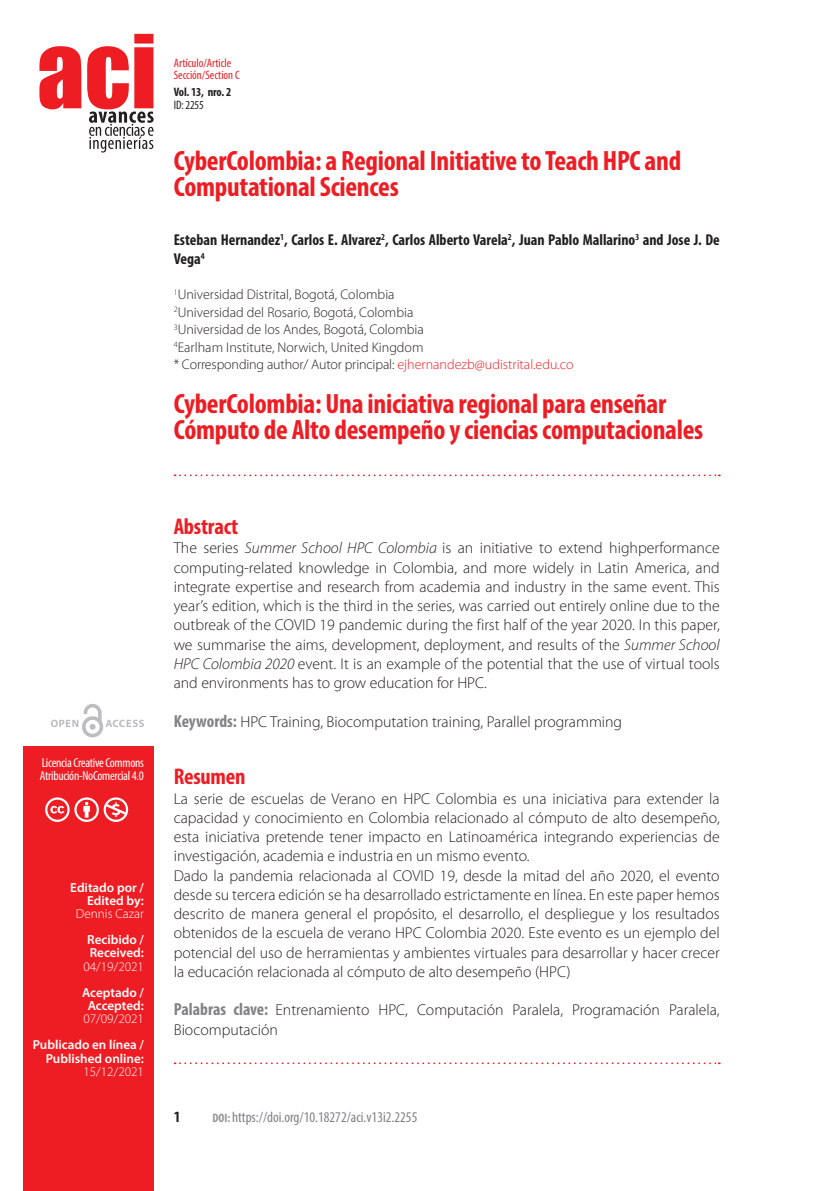
<style>
.page{position:relative;width:819px;height:1191px;background:#fff}
.page>*{position:absolute;margin:0;border:0;box-sizing:border-box;transform-origin:0 0}
.P_tema{font:700 condensed 28px/26.2px "Myriad Pro";letter-spacing:-.01em;color:#ee1d23}
.P_abstract{font:700 condensed 22.75px "Myriad Pro";letter-spacing:-.01em;color:#ee1d23}
.texto_inglés{font:300 15.75px/19.2px "Myriad Pro";color:#231f20;text-align:justify}
.P_autores_portadilla{font:700 condensed 15.75px/19.2px "Myriad Pro";color:#231f20}
.t1{font:condensed 14.88px "Myriad Pro";color:#808285}
.P_afiliaciones{font:300 14px "Myriad Pro";color:#231f20}
.t2{font:600 13.12px/13.1px "Myriad Pro";color:#fff;text-align:right}
.t3{font:condensed 13.12px/13.1px "Myriad Pro";letter-spacing:-.02em;color:#fff}
.t4{font:300 13.12px/13.1px "Myriad Pro";color:#fff;text-align:center}
.t5{font:condensed 12.25px "Myriad Pro";color:#ee1d23}
.texto{font:700 condensed 12.25px "Myriad Pro";letter-spacing:-.01em;color:#231f20}
.texto-2{font:condensed 12.25px "Myriad Pro";letter-spacing:-.01em;color:#231f20}
.s1{font-weight:600}
.s2{font-weight:300}
.s3{color:#ee1d23}
.s4{font-style:italic}
.s5{font-weight:700;font-stretch:condensed;font-size:17.5px;color:#808285}
.s6{font-weight:700;font-size:12.25px;color:#939598}
</style>
<div class="page">
<div style="left:23px;top:746px;width:131px;height:445px;background:#ee1d23"></div>
<svg style="left:51px;top:704px;width:93px;height:33px"></svg>
<svg style="left:174px;top:474px;width:545px;height:2px"></svg>
<svg style="left:174px;top:1062px;width:545px;height:2px"></svg>
<svg style="left:39px;top:46px;width:42px;height:63px;background:#f1464b"></svg>
<svg style="left:87px;top:34px;width:67px;height:118px"></svg>
<svg style="left:45px;top:797px;width:83px;height:25px"></svg>
<p class="t3" style="left:40px;top:755px;width:105px">Licencia Creative Commons<br>Atribución-NoComercial 4.0</p>
<p class="t2" style="left:70px;top:880px;width:75px">Editado por /<br>Edited by:</p>
<p class="t4" style="left:76px;top:907px;width:70px">Dennis Cazar</p>
<p class="t2" style="left:87px;top:933px;width:58px">Recibido /</p>
<p class="t4" style="left:83px;top:946px;width:62px"><span class="s1">Received:<br></span>04/19/2021</p>
<p class="t2" style="left:82px;top:985px;width:63px;text-align:center">Aceptado /<br>Accepted:<br><span class="s2">07/09/2021</span></p>
<p class="t2" style="left:33px;top:1038px;width:113px">Publicado en línea /<br>Published online:</p>
<p class="t4" style="left:83px;top:1065px;width:62px">15/12/2021</p>
<p class="t5" style="left:174px;top:56px;width:59px">Artículo/Article</p>
<p class="t5" style="left:174px;top:68px;width:67px">Sección/Section C</p>
<p class="texto" style="left:174px;top:85px;width:59px">Vol. 13, nro. 2</p>
<p class="texto-2" style="left:174px;top:97px;width:32px">ID: 2255</p>
<p class="P_tema" style="left:174px;top:147px;width:509px">CyberColombia: a Regional Initiative to Teach HPC and<br>Computational Sciences</p>
<p class="P_autores_portadilla" style="left:174px;top:230px;width:547px">Esteban Hernandez<sup>1</sup>, Carlos E. Alvarez<sup>2</sup>, Carlos Alberto Varela<sup>2</sup>, Juan Pablo Mallarino<sup>3</sup> and Jose J. De<br>Vega<sup>4</sup></p>
<p class="P_afiliaciones" style="left:174px;top:287px;width:222px"><sup>1</sup>Universidad Distrital, Bogotá, Colombia</p>
<p class="P_afiliaciones" style="left:174px;top:304px;width:241px"><sup>2</sup>Universidad del Rosario, Bogotá, Colombia</p>
<p class="P_afiliaciones" style="left:174px;top:322px;width:251px"><sup>3</sup>Universidad de los Andes, Bogotá, Colombia</p>
<p class="P_afiliaciones" style="left:174px;top:339px;width:251px"><sup>4</sup>Earlham Institute, Norwich, United Kingdom</p>
<p class="P_afiliaciones" style="left:174px;top:357px;width:401px">* Corresponding author/ Autor principal: <span class="s3">ejhernandezb@udistrital.edu.co</span></p>
<p class="P_tema" style="left:174px;top:390px;width:531px">CyberColombia: Una iniciativa regional para enseñar<br>Cómputo de Alto desempeño y ciencias computacionales</p>
<p class="P_abstract" style="left:174px;top:512px;width:66px">Abstract</p>
<p class="texto_inglés" style="left:174px;top:538px;width:547px">The series <span class="s4">Summer School HPC Colombia</span> is an initiative to extend highperformance computing-related knowledge in Colombia, and more widely in Latin America, and integrate expertise and research from academia and industry in the same event. This year’s edition, which is the third in the series, was carried out entirely online due to the outbreak of the COVID 19 pandemic during the first half of the year 2020. In this paper, we summarise the aims, development, deployment, and results of the <span class="s4">Summer School HPC Colombia 2020</span> event. It is an example of the potential that the use of virtual tools and environments has to grow education for HPC.</p>
<p class="texto_inglés" style="left:174px;top:712px;width:450px"><span class="s5">Keywords:</span> HPC Training, Biocomputation training, Parallel programming</p>
<p class="P_abstract" style="left:174px;top:762px;width:73px">Resumen</p>
<p class="texto_inglés" style="left:174px;top:789px;width:547px">La serie de escuelas de Verano en HPC Colombia es una iniciativa para extender la capacidad y conocimiento en Colombia relacionado al cómputo de alto desempeño, esta iniciativa pretende tener impacto en Latinoamérica integrando experiencias de investigación, academia e industria en un mismo evento.</p>
<p class="texto_inglés" style="left:174px;top:866px;width:547px">Dado la pandemia relacionada al COVID 19, desde la mitad del año 2020, el evento desde su tercera edición se ha desarrollado estrictamente en línea. En este paper hemos descrito de manera general el propósito, el desarrollo, el despliegue y los resultados obtenidos de la escuela de verano HPC Colombia 2020. Este evento es un ejemplo del potencial del uso de herramientas y ambientes virtuales para desarrollar y hacer crecer la educación relacionada al cómputo de alto desempeño (HPC)</p>
<p class="texto_inglés" style="left:174px;top:1000px;width:547px"><span class="s5">Palabras clave:</span> Entrenamiento HPC, Computación Paralela, Programación Paralela,<br>Biocomputación</p>
<p class="P_autores_portadilla" style="left:174px;top:1107px;width:8px">1</p>
<p class="t1" style="left:212px;top:1108px;width:206px"><span class="s6">DOI:</span> https://doi.org/10.18272/aci.v13i2.2255</p>
</div>
